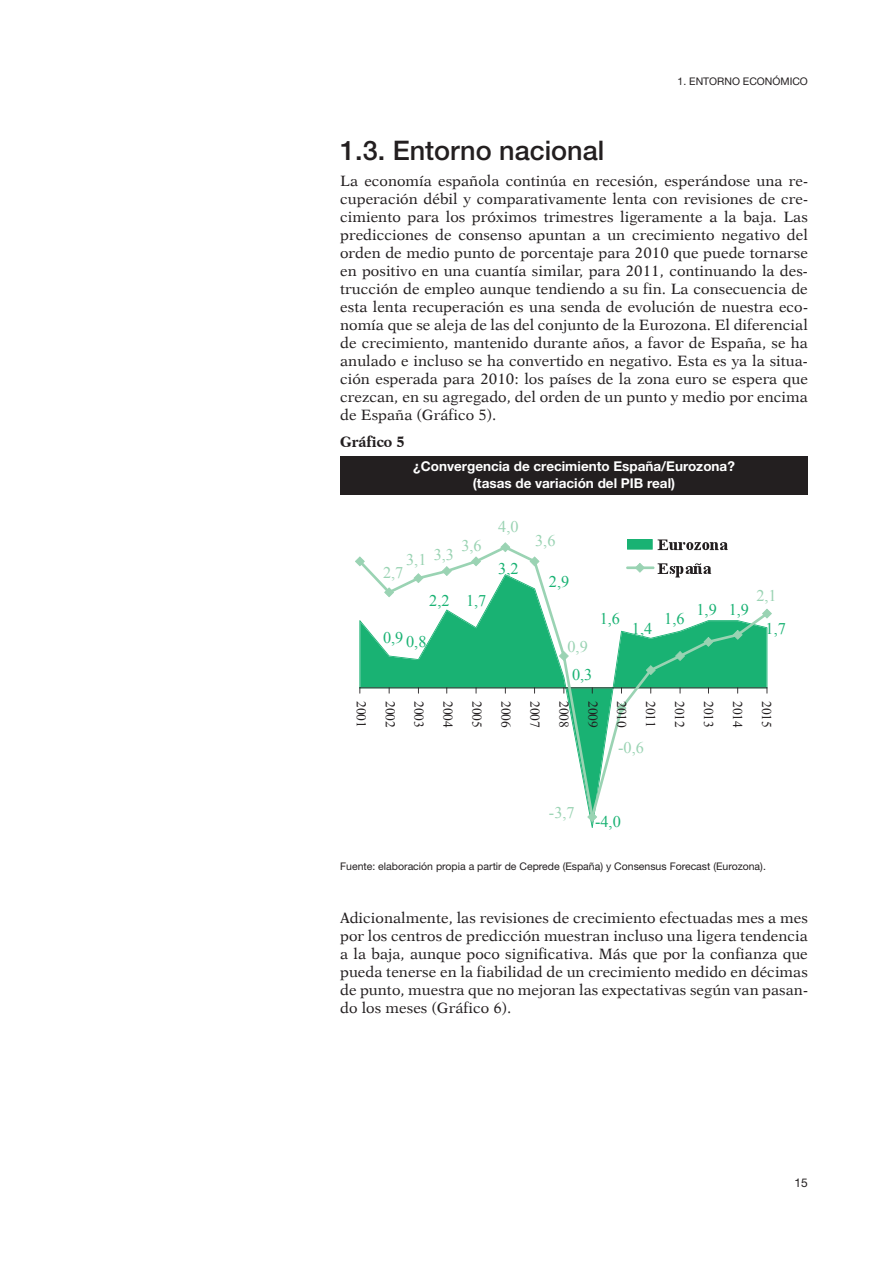
<style>
.page{position:relative;width:893px;height:1263px;background:#fff}
.page>*{position:absolute;margin:0;border:0;box-sizing:border-box;transform-origin:0 0}
.t1{font:500 27px "Helvetica Neue LT Std";color:#231f20}
.t2{font:16.2px "Times New Roman";color:#19b273}
.t3{font:16.2px "Times New Roman";color:#9ad3b3}
.t4{font:15px/18px "Dutch 823 BT Roman B";color:#231f20;text-align:justify}
.t5{font:15px "Dutch 823 BT Bold B";color:#231f20}
.t6{font:700 13.5px/16.2px "Helvetica Neue LT Std";color:#fff;text-align:center}
.t7{font:13.5px "Times New Roman";color:#231f20}
.t8{font:12px "Helvetica Neue LT Std";color:#231f20}
.t9{font:10.5px "Helvetica Neue";color:#231f20}
.t10{font:10.5px "Helvetica Neue LT Std";color:#231f20}
</style>
<div class="page">
<div style="left:340px;top:456px;width:468px;height:38px;background:#231f20"></div>
<svg style="left:355px;top:539px;width:417px;height:283px"></svg>
<p class="t10" style="left:678px;top:75px;width:132px">1. ENTORNO ECONÓMICO</p>
<h1 class="t1" style="left:340px;top:134px;width:266px">1.3. Entorno nacional</h1>
<p class="t4" style="left:340px;top:172px;width:469px">La economía española continúa en recesión, esperándose una re&shy;cuperación débil y comparativamente lenta con revisiones de cre&shy;cimiento para los próximos trimestres ligeramente a la baja. Las predicciones de consenso apuntan a un crecimiento negativo del orden de medio punto de porcentaje para 2010 que puede tornarse en positivo en una cuantía similar, para 2011, continuando la des&shy;trucción de empleo aunque tendiendo a su fin. La consecuencia de esta lenta recuperación es una senda de evolución de nuestra eco&shy;nomía que se aleja de las del conjunto de la Eurozona. El diferencial de crecimiento, mantenido durante años, a favor de España, se ha anulado e incluso se ha convertido en negativo. Esta es ya la situa&shy;ción esperada para 2010: los países de la zona euro se espera que crezcan, en su agregado, del orden de un punto y medio por encima de España (Gráfico 5).</p>
<p class="t5" style="left:340px;top:432px;width:66px">Gráfico 5</p>
<p class="t6" style="left:413px;top:458px;width:323px">¿Convergencia de crecimiento España/Eurozona? (tasas de variación del PIB real)</p>
<p class="t3" style="left:406px;top:546px;width:49px">3,1 3,3</p>
<p class="t3" style="left:383px;top:562px;width:22px">2,7</p>
<p class="t2" style="left:429px;top:590px;width:22px">2,2</p>
<p class="t3" style="left:461px;top:534px;width:22px">3,6</p>
<p class="t2" style="left:466px;top:590px;width:22px">1,7</p>
<p class="t3" style="left:498px;top:516px;width:22px">4,0</p>
<p class="t2" style="left:498px;top:557px;width:22px">3,2</p>
<p class="t3" style="left:535px;top:530px;width:22px">3,6</p>
<p class="t2" style="left:549px;top:571px;width:22px">2,9</p>
<p class="t2" style="left:383px;top:626px;width:22px">0,9</p>
<p class="t2" style="left:406px;top:631px;width:22px">0,8</p>
<p class="t3" style="left:567px;top:636px;width:22px">0,9</p>
<p class="t2" style="left:572px;top:663px;width:22px">0,3</p>
<p class="t2" style="left:600px;top:608px;width:22px">1,6</p>
<p class="t2" style="left:664px;top:608px;width:22px">1,6</p>
<p class="t2" style="left:632px;top:617px;width:22px">1,4</p>
<p class="t2" style="left:696px;top:599px;width:54px">1,9 1,9</p>
<p class="t3" style="left:756px;top:585px;width:22px">2,1</p>
<p class="t2" style="left:766px;top:617px;width:22px">1,7</p>
<p class="t7" style="left:370px;top:701px;width:28px;rotate:90deg">2001</p>
<p class="t7" style="left:399px;top:701px;width:28px;rotate:90deg">2002</p>
<p class="t7" style="left:428px;top:701px;width:28px;rotate:90deg">2003</p>
<p class="t7" style="left:457px;top:701px;width:28px;rotate:90deg">2004</p>
<p class="t7" style="left:486px;top:701px;width:28px;rotate:90deg">2005</p>
<p class="t7" style="left:515px;top:701px;width:28px;rotate:90deg">2006</p>
<p class="t7" style="left:544px;top:701px;width:28px;rotate:90deg">2007</p>
<p class="t7" style="left:573px;top:701px;width:28px;rotate:90deg">2008</p>
<p class="t7" style="left:602px;top:701px;width:28px;rotate:90deg">2009</p>
<p class="t7" style="left:631px;top:701px;width:28px;rotate:90deg">2010</p>
<p class="t7" style="left:660px;top:701px;width:28px;rotate:90deg">2011</p>
<p class="t7" style="left:689px;top:701px;width:28px;rotate:90deg">2012</p>
<p class="t7" style="left:718px;top:701px;width:28px;rotate:90deg">2013</p>
<p class="t7" style="left:747px;top:701px;width:28px;rotate:90deg">2014</p>
<p class="t7" style="left:776px;top:701px;width:28px;rotate:90deg">2015</p>
<p class="t3" style="left:549px;top:801px;width:27px">-3,7</p>
<p class="t3" style="left:618px;top:737px;width:27px">-0,6</p>
<p class="t2" style="left:595px;top:811px;width:27px">-4,0</p>
<p class="t9" style="left:340px;top:860px;width:427px">Fuente: elaboración propia a partir de Ceprede (España) y Consensus Forecast (Eurozona).</p>
<p class="t4" style="left:340px;top:908px;width:469px">Adicionalmente, las revisiones de crecimiento efectuadas mes a mes por los centros de predicción muestran incluso una ligera tendencia a la baja, aunque poco significativa. Más que por la confianza que pueda tenerse en la fiabilidad de un crecimiento medido en décimas de punto, muestra que no mejoran las expectativas según van pasan&shy;do los meses (Gráfico 6).</p>
<p class="t8" style="left:795px;top:1175px;width:15px">15</p>
</div>
